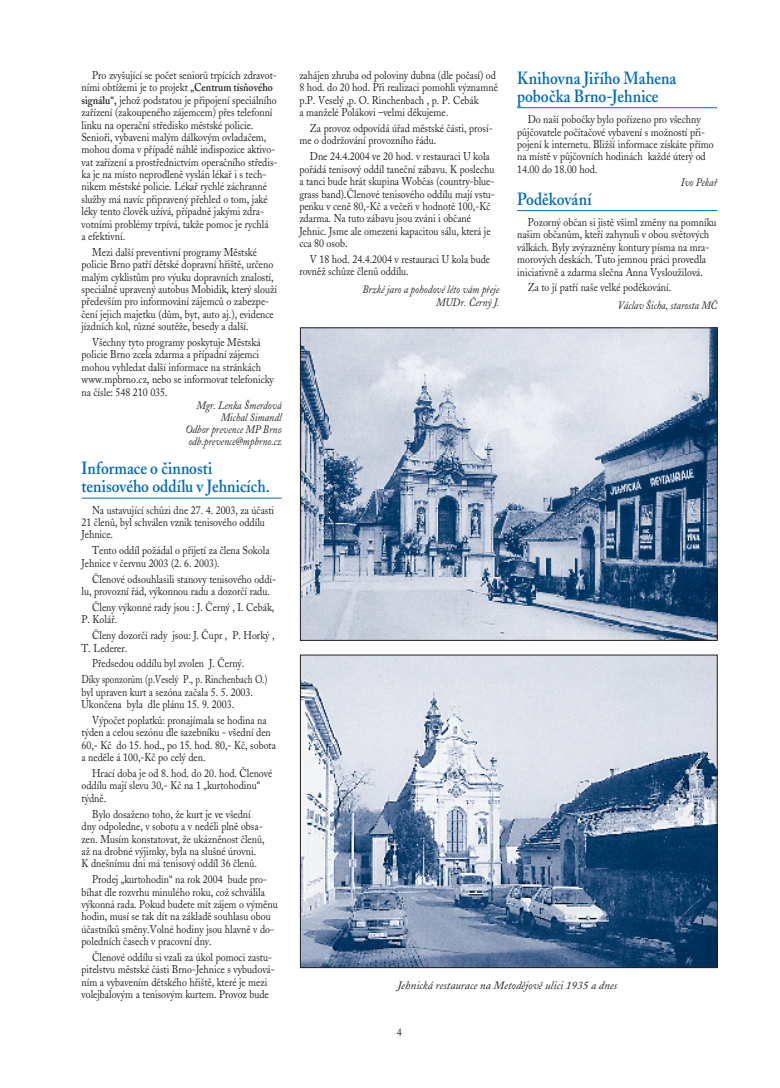
<style>
.page{position:relative;width:780px;height:1088px;background:#fff}
.page>*{position:absolute;margin:0;border:0;box-sizing:border-box;transform-origin:0 0}
.NADPIS_1{font:600 17.5px/18.4px "Adobe Caslon CE";color:#006bb6;scale:.88 1}
.BODY_Left{font:11.25px/12.4px "Adobe Caslon CE";color:#231f20;scale:.88 1}
.AUTOR{font:italic 11.25px/11.9px "Adobe Caslon CE";color:#231f20;text-align:right;scale:.88 1}
.BODY_Left-2{font:11.25px/12.4px "Adobe Caslon CE";color:#231f20;scale:.8 1}
.AUTOR-2{font:italic 11.25px "Adobe Caslon CE";color:#231f20}
.BULLET{font:11.25px "Adobe Caslon CE";color:#231f20;scale:.88 1}
.s1{font-weight:600}
</style>
<div class="page">
<hr style="left:81px;top:498px;width:200px;height:1px;background:#006bb6">
<hr style="left:517px;top:107px;width:200px;height:1px;background:#006bb6">
<hr style="left:517px;top:210px;width:200px;height:1px;background:#006bb6">
<img style="left:302px;top:329px;width:413px;height:310px">
<div style="left:300px;top:327px;width:417px;height:314px;border:1px solid #231f20"></div>
<img style="left:302px;top:657px;width:413px;height:309px">
<div style="left:300px;top:655px;width:417px;height:313px;border:1px solid #231f20"></div>
<p class="BODY_Left" style="left:81px;top:69px;width:224px;text-indent:11px">Pro zvyšující se počet seniorů trpících zdravot&shy;ními obtížemi je to projekt <span class="s1">„Centrum tísňového signálu“,</span> jehož podstatou je připojení speciálního zařízení (zakoupeného zájemcem) přes telefonní linku na operační středisko městské policie.<br>Senioři, vybaveni malým dálkovým ovladačem, mohou doma v případě náhlé indispozice aktivo&shy;vat zařízení a prostřednictvím operačního středis&shy;ka je na místo neprodleně vyslán lékař i s tech&shy;nikem městské policie. Lékař rychlé záchranné služby má navíc připravený přehled o tom, jaké léky tento člověk užívá, případně jakými zdra&shy;votními problémy trpívá, takže pomoc je rychlá<br>a efektivní.</p>
<p class="BODY_Left" style="left:81px;top:246px;width:224px;text-indent:11px">Mezi další preventivní programy Městské policie Brno patří dětské dopravní hřiště, určeno malým cyklistům pro výuku dopravních znalostí, speciálně upravený autobus Mobidik, který slouží především pro informování zájemců o zabezpe&shy;čení jejich majetku (dům, byt, auto aj.), evidence jízdních kol, různé soutěže, besedy a další.</p>
<p class="BODY_Left" style="left:81px;top:336px;width:220px;text-indent:11px">Všechny tyto programy poskytuje Městská policie Brno zcela zdarma a případní zájemci mohou vyhledat další informace na stránkách www.mpbrno.cz, nebo se informovat telefonicky na čísle: 548 210 035.</p>
<p class="AUTOR" style="left:185px;top:400px;width:111px">Mgr. Lenka Šmerdová<br>Michal Simandl<br>Odbor prevence MP Brno odb.prevence@mpbrno.cz</p>
<p class="NADPIS_1" style="left:81px;top:459px;width:215px">Informace o činnosti tenisového oddílu v Jehnicích.</p>
<p class="BODY_Left" style="left:81px;top:504px;width:220px;text-indent:11px">Na ustavující schůzi dne 27. 4. 2003, za účasti<br>21 členů, byl schválen vznik tenisového oddílu<br>Jehnice.</p>
<p class="BODY_Left" style="left:81px;top:544px;width:215px;text-indent:11px">Tento oddíl požádal o přijetí za člena Sokola<br>Jehnice v červnu 2003 (2. 6. 2003).</p>
<p class="BODY_Left" style="left:81px;top:573px;width:223px;text-indent:11px">Členové odsouhlasili stanovy tenisového oddí&shy;lu, provozní řád, výkonnou radu a dozorčí radu.</p>
<p class="BODY_Left" style="left:81px;top:601px;width:221px;text-indent:11px">Členy výkonné rady jsou : J. Černý , I. Cebák,<br>P. Kolář.</p>
<p class="BODY_Left" style="left:81px;top:629px;width:221px;text-indent:11px">Členy dozorčí rady jsou: J. Čupr , P. Horký ,<br>T. Lederer.</p>
<p class="BODY_Left" style="left:92px;top:658px;width:174px">Předsedou oddílu byl zvolen J. Černý.</p>
<p class="BODY_Left-2" style="left:81px;top:673px;width:234px">Díky sponzorům (p.Veselý P., p. Rinchenbach O.) byl upraven kurt a sezóna začala 5. 5. 2003.<br>Ukončena byla dle plánu 15. 9. 2003.</p>
<p class="BODY_Left" style="left:81px;top:714px;width:222px;text-indent:11px">Výpočet poplatků: pronajímala se hodina na týden a celou sezónu dle sazebníku - všední den 60,- Kč do 15. hod., po 15. hod. 80,- Kč, sobota a neděle á 100,-Kč po celý den.</p>
<p class="BODY_Left" style="left:81px;top:767px;width:218px;text-indent:11px">Hrací doba je od 8. hod. do 20. hod. Členové oddílu mají slevu 30,- Kč na 1 „kurtohodinu“ týdně.</p>
<p class="BODY_Left" style="left:81px;top:808px;width:209px;text-indent:11px">Bylo dosaženo toho, že kurt je ve všední dny odpoledne, v sobotu a v neděli plně obsa&shy;zen. Musím konstatovat, že ukázněnost členů, až na drobné výjimky, byla na slušné úrovni.<br>K dnešnímu dni má tenisový oddíl 36 členů.</p>
<p class="BODY_Left" style="left:81px;top:873px;width:224px;text-indent:11px">Prodej „kurtohodin“ na rok 2004 bude pro&shy;bíhat dle rozvrhu minulého roku, což schválila výkonná rada. Pokud budete mít zájem o výměnu hodin, musí se tak dít na základě souhlasu obou účastníků směny.Volné hodiny jsou hlavně v do&shy;poledních časech v pracovní dny.</p>
<p class="BODY_Left" style="left:81px;top:951px;width:221px;text-indent:11px">Členové oddílu si vzali za úkol pomoci zastu&shy;pitelstvu městské části Brno-Jehnice s vybudová&shy;ním a vybavením dětského hřiště, které je mezi volejbalovým a tenisovým kurtem. Provoz bude</p>
<p class="BODY_Left" style="left:299px;top:69px;width:227px">zahájen zhruba od poloviny dubna (dle počasí) od 8 hod. do 20 hod. Při realizaci pomohli významně p.P. Veselý ,p. O. Rinchenbach , p. P. Cebák<br>a manželé Polákovi –velmi děkujeme.</p>
<p class="BODY_Left" style="left:299px;top:122px;width:221px;text-indent:11px">Za provoz odpovídá úřad městské části, prosí&shy;me o dodržování provozního řádu.</p>
<p class="BODY_Left" style="left:299px;top:151px;width:224px;text-indent:11px">Dne 24.4.2004 ve 20 hod. v restauraci U kola pořádá tenisový oddíl taneční zábavu. K poslechu a tanci bude hrát skupina Wobčas (country-blue&shy;grass band).Členové tenisového oddílu mají vstu&shy;penku v ceně 80,-Kč a večeři v hodnotě 100,-Kč zdarma. Na tuto zábavu jsou zváni i občané Jehnic. Jsme ale omezeni kapacitou sálu, která je cca 80 osob.</p>
<p class="BODY_Left" style="left:299px;top:253px;width:218px;text-indent:11px">V 18 hod. 24.4.2004 v restauraci U kola bude rovněž schůze členů oddílu.</p>
<p class="AUTOR" style="left:362px;top:282px;width:157px;line-height:13.8px">Brzké jaro a pohodové léto vám přeje<br>MUDr. Černý J.</p>
<p class="NADPIS_1" style="left:517px;top:69px;width:182px">Knihovna Jiřího Mahena pobočka Brno-Jehnice</p>
<p class="BODY_Left" style="left:517px;top:113px;width:225px;text-indent:11px">Do naší pobočky bylo pořízeno pro všechny půjčovatele počítačové vybavení s možností při&shy;pojení k internetu. Bližší informace získáte přímo na místě v půjčovních hodinách každé úterý od 14.00 do 18.00 hod.</p>
<p class="AUTOR" style="left:680px;top:177px;width:43px">Ivo Pekař</p>
<p class="NADPIS_1" style="left:517px;top:190px;width:86px">Poděkování</p>
<p class="BODY_Left" style="left:517px;top:216px;width:228px;text-indent:11px">Pozorný občan si jistě všiml změny na pomníku našim občanům, kteří zahynuli v obou světových válkách. Byly zvýrazněny kontury písma na mra&shy;morových deskách. Tuto jemnou práci provedla iniciativně a zdarma slečna Anna Vysloužilová.</p>
<p class="BODY_Left" style="left:527px;top:282px;width:165px">Za to jí patří naše velké poděkování.</p>
<p class="AUTOR" style="left:617px;top:299px;width:114px">Václav Šicha, starosta MČ</p>
<p class="AUTOR-2" style="left:397px;top:978px;width:221px">Jehnická restaurace na Metodějově ulici 1935 a dnes</p>
<p class="BULLET" style="left:397px;top:1025px;width:7px">4</p>
</div>
